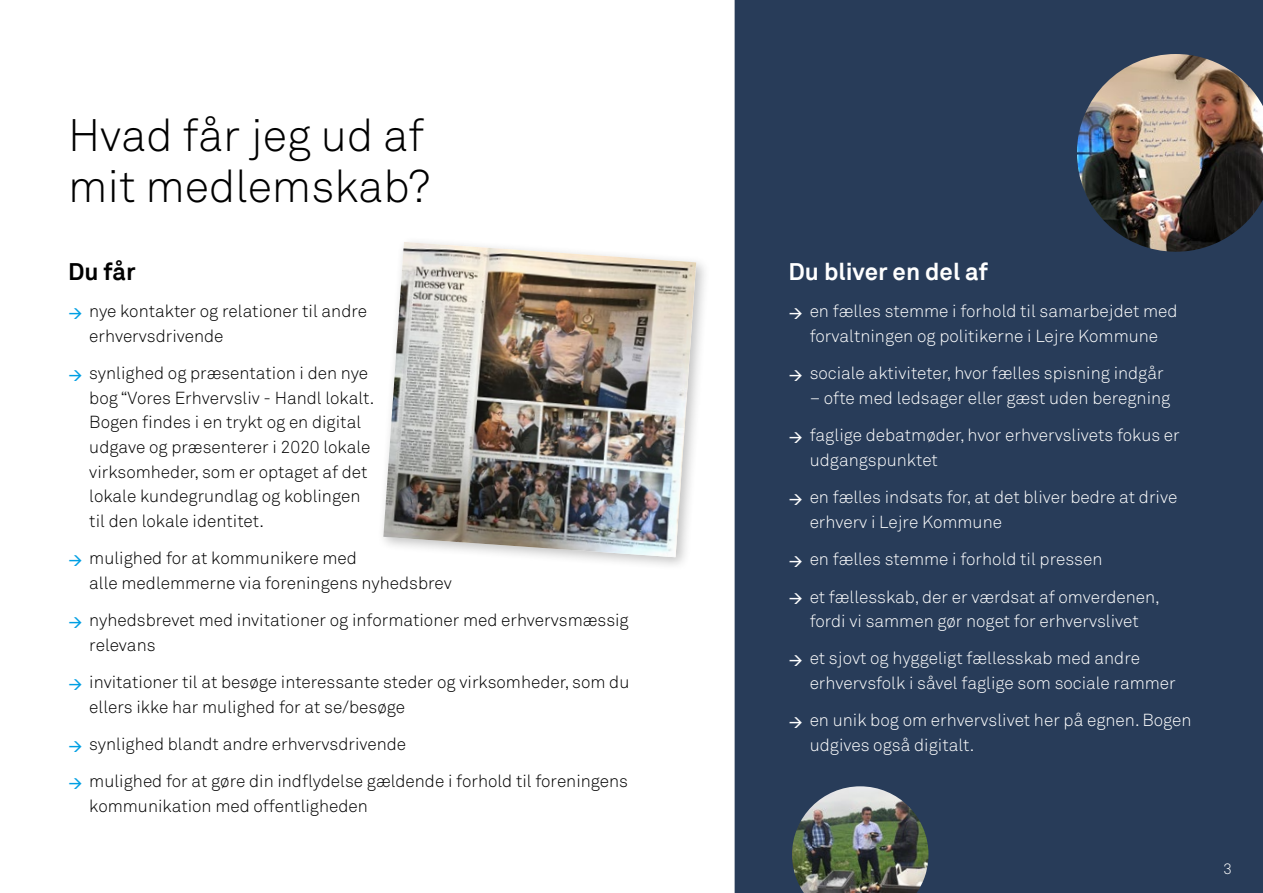
<style>
.page{position:relative;width:1263px;height:893px;background:#fff}
.page>*{position:absolute;margin:0;border:0;box-sizing:border-box;transform-origin:0 0}
.t1{font:300 45px/51px "Akkurat";color:#000}
.t2{font:700 24px "Akkurat";color:#fff}
.t3{font:700 24px "Akkurat";color:#000}
.t4{font:300 17.25px/24.6px "Akkurat";color:#000}
.t5{font:300 17.25px/37.3px "Akkurat";color:#fff}
.t6{font:300 15px "Akkurat";color:#fff}
</style>
<div class="page">
<div style="left:735px;top:0;width:528px;height:893px;background:#283c59"></div>
<div style="left:377px;top:236px;width:333px;height:336px;background:#000;opacity:.24"></div>
<img style="left:383px;top:242px;width:313px;height:315px">
<svg style="left:734px;top:0;width:1px;height:893px"></svg>
<img style="left:1077px;top:54px;width:186px;height:198px">
<img style="left:792px;top:786px;width:136px;height:107px">
<h1 class="t1" style="left:68px;top:111px;width:364px">Hvad får jeg ud af mit medlemskab?</h1>
<h2 class="t3" style="left:68px;top:256px;width:69px">Du får</h2>
<p class="t4" style="left:89px;top:299px;width:279px">nye kontakter og relationer til andre erhvervsdrivende</p>
<p class="t4" style="left:89px;top:361px;width:287px">synlighed og præsentation i den nye bog “Vores Erhvervsliv - Handl lokalt.<br>Bogen findes i en trykt og en digital udgave og præsenterer i 2020 lokale virksomheder, som er optaget af det lokale kundegrundlag og koblingen til den lokale identitet.</p>
<p class="t4" style="left:89px;top:546px;width:364px">mulighed for at kommunikere med<br>alle medlemmerne via foreningens nyhedsbrev</p>
<p class="t4" style="left:89px;top:608px;width:541px">nyhedsbrevet med invitationer og informationer med erhvervsmæssig relevans</p>
<p class="t4" style="left:89px;top:670px;width:542px">invitationer til at besøge interessante steder og virksomheder, som du ellers ikke har mulighed for at se/besøge</p>
<p class="t4" style="left:89px;top:726px;width:540px;line-height:37.3px">synlighed blandt andre erhvervsdrivende<br>mulighed for at gøre din indflydelse gældende i forhold til foreningens</p>
<p class="t4" style="left:89px;top:794px;width:280px">kommunikation med offentligheden</p>
<h2 class="t2" style="left:788px;top:256px;width:201px">Du bliver en del af</h2>
<p class="t5" style="left:810px;top:299px;width:369px;line-height:24.6px">en fælles stemme i forhold til samarbejdet med forvaltningen og politikerne i Lejre Kommune</p>
<p class="t5" style="left:810px;top:355px;width:356px">sociale aktiviteter, hvor fælles spisning indgår</p>
<p class="t5" style="left:810px;top:379px;width:372px">– ofte med ledsager eller gæst uden beregning faglige debatmøder, hvor erhvervslivets fokus er</p>
<p class="t5" style="left:810px;top:441px;width:369px">udgangspunktet<br>en fælles indsats for, at det bliver bedre at drive</p>
<p class="t5" style="left:810px;top:503px;width:352px">erhverv i Lejre Kommune<br>en fælles stemme i forhold til pressen<br>et fællesskab, der er værdsat af omverdenen,</p>
<p class="t5" style="left:810px;top:603px;width:332px">fordi vi sammen gør noget for erhvervslivet et sjovt og hyggeligt fællesskab med andre</p>
<p class="t5" style="left:810px;top:665px;width:383px">erhvervsfolk i såvel faglige som sociale rammer en unik bog om erhvervslivet her på egnen. Bogen</p>
<p class="t5" style="left:810px;top:727px;width:166px">udgives også digitalt.</p>
<p class="t6" style="left:1224px;top:859px;width:10px">3</p>
</div>
